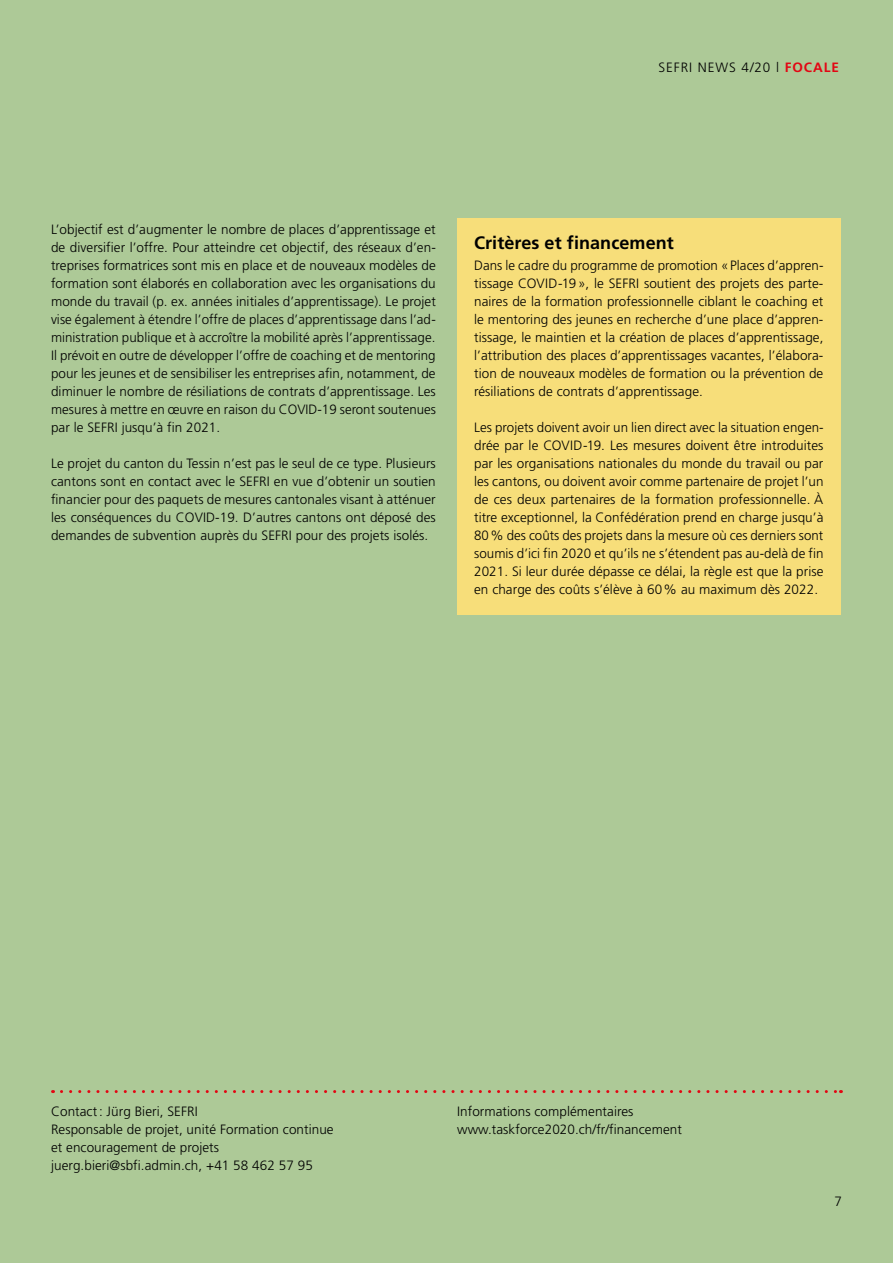
<style>
.page{position:relative;width:893px;height:1263px;background:#adc997}
.page>*{position:absolute;margin:0;border:0;box-sizing:border-box;transform-origin:0 0}
.t1{font:700 18px "Frutiger LT Std";letter-spacing:.005em;color:#000}
.t2{font:300 13.5px/18px "Frutiger LT Std";letter-spacing:.005em;color:#000;text-align:justify}
.t3{font:300 13.5px "Frutiger LT Std";letter-spacing:.07em;color:#000}
.s1{font-weight:700;color:#e30613}
</style>
<div class="page">
<div style="left:457px;top:219px;width:383px;height:396px;background:#f7de7a"></div>
<svg style="left:61px;top:1090px;width:780px;height:3px"></svg>
<p class="t3" style="left:658px;top:60px;width:182px">SEFRI NEWS 4/20 l <span class="s1">FOCALE</span></p>
<p class="t2" style="left:51px;top:221px;width:387px">L’objectif est d’augmenter le nombre de places d’apprentissage et de diversifier l’offre. Pour atteindre cet objectif, des réseaux d’en&shy;treprises formatrices sont mis en place et de nouveaux modèles de formation sont élaborés en collaboration avec les organisations du monde du travail (p. ex. années initiales d’apprentissage). Le projet vise également à étendre l’offre de places d’apprentissage dans l’ad&shy;ministration publique et à accroître la mobilité après l’apprentissage.<br>Il prévoit en outre de développer l’offre de coaching et de mentoring pour les jeunes et de sensibiliser les entreprises afin, notamment, de diminuer le nombre de résiliations de contrats d’apprentissage. Les mesures à mettre en œuvre en raison du COVID-19 seront soutenues par le SEFRI jusqu’à fin 2021.</p>
<p class="t2" style="left:51px;top:455px;width:386px">Le projet du canton du Tessin n’est pas le seul de ce type. Plusieurs cantons sont en contact avec le SEFRI en vue d’obtenir un soutien financier pour des paquets de mesures cantonales visant à atténuer les conséquences du COVID-19. D’autres cantons ont déposé des demandes de subvention auprès du SEFRI pour des projets isolés.</p>
<h4 class="t1" style="left:474px;top:232px;width:201px">Critères et financement</h4>
<p class="t2" style="left:474px;top:257px;width:351px">Dans le cadre du programme de promotion «Places d’appren&shy;tissage COVID-19», le SEFRI soutient des projets des parte&shy;naires de la formation professionnelle ciblant le coaching et le mentoring des jeunes en recherche d’une place d’appren&shy;tissage, le maintien et la création de places d’apprentissage, l’attribution des places d’apprentissages vacantes, l’élabora&shy;tion de nouveaux modèles de formation ou la prévention de résiliations de contrats d’apprentissage.</p>
<p class="t2" style="left:474px;top:419px;width:351px">Les projets doivent avoir un lien direct avec la situation engen&shy;drée par le COVID-19. Les mesures doivent être introduites par les organisations nationales du monde du travail ou par les cantons, ou doivent avoir comme partenaire de projet l’un de ces deux partenaires de la formation professionnelle. À titre exceptionnel, la Confédération prend en charge jusqu’à 80% des coûts des projets dans la mesure où ces derniers sont soumis d’ici fin 2020 et qu’ils ne s’étendent pas au-delà de fin 2021. Si leur durée dépasse ce délai, la règle est que la prise en charge des coûts s’élève à 60% au maximum dès 2022.</p>
<p class="t2" style="left:51px;top:1103px;width:284px;text-align:left">Contact: Jürg Bieri, SEFRI<br>Responsable de projet, unité Formation continue et encouragement de projets juerg.bieri@sbfi.admin.ch, +41 58 462 57 95</p>
<p class="t2" style="left:457px;top:1103px;width:226px">Informations complémentaires www.taskforce2020.ch/fr/financement</p>
<p class="t2" style="left:834px;top:1193px;width:9px">7</p>
</div>
